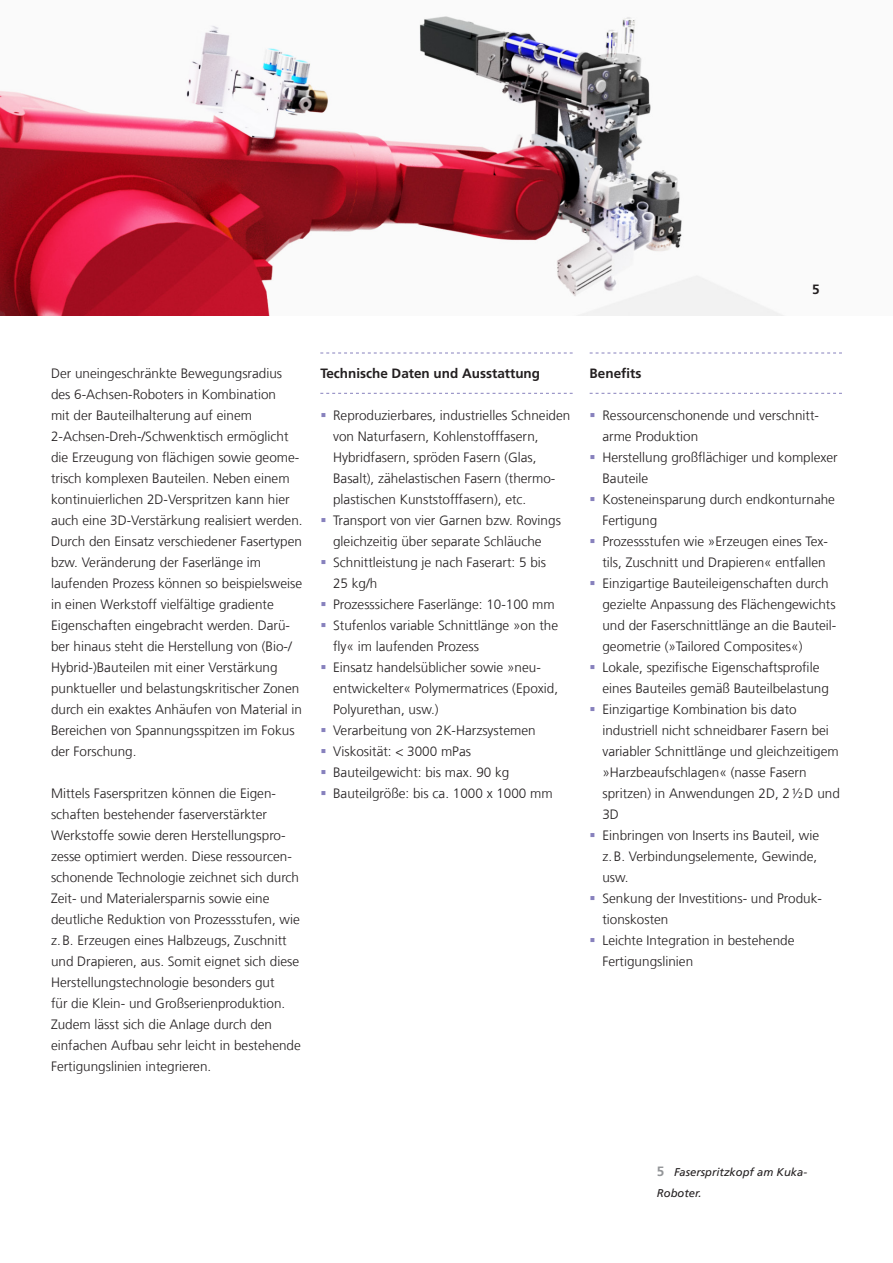
<style>
.page{position:relative;width:893px;height:1263px;background:#fff}
.page>*{position:absolute;margin:0;border:0;box-sizing:border-box;transform-origin:0 0}
._06_Fließtext{font:300 13.5px/21px "Frutiger LT Com";color:#231f20}
._07a_Zwischenübersch{font:700 13.5px "Frutiger LT Com";color:#231f20}
._11_Bildnummer{font:700 13.5px "Frutiger LT Com";color:#231f20}
._05_Marginalie_Bildu{font:italic 11.25px "Frutiger LT Com";color:#231f20}
.s1{font-weight:700;font-style:normal;font-size:13.5px;color:#939598}
</style>
<div class="page">
<img style="left:0;top:16px;width:782px;height:299px">
<svg style="left:320px;top:353px;width:253px;height:1px"></svg>
<svg style="left:320px;top:393px;width:253px;height:1px"></svg>
<svg style="left:590px;top:353px;width:252px;height:1px"></svg>
<svg style="left:590px;top:393px;width:252px;height:1px"></svg>
<p class="_11_Bildnummer" style="left:812px;top:281px;width:9px">5</p>
<p class="_06_Fließtext" style="left:51px;top:363px;width:253px">Der uneingeschränkte Bewegungsradius des 6-Achsen-Roboters in Kombination<br>mit der Bauteilhalterung auf einem 2-Achsen-Dreh-/Schwenktisch ermöglicht die Erzeugung von flächigen sowie geome&shy;trisch komplexen Bauteilen. Neben einem kontinuierlichen 2D-Verspritzen kann hier auch eine 3D-Verstärkung realisiert werden.<br>Durch den Einsatz verschiedener Fasertypen bzw. Veränderung der Faserlänge im laufenden Prozess können so beispielsweise in einen Werkstoff vielfältige gradiente Eigenschaften eingebracht werden. Darü&shy;ber hinaus steht die Herstellung von (Bio-/ Hybrid-)Bauteilen mit einer Verstärkung punktueller und belastungskritischer Zonen durch ein exaktes Anhäufen von Material in Bereichen von Spannungsspitzen im Fokus der Forschung.</p>
<p class="_06_Fließtext" style="left:51px;top:783px;width:251px">Mittels Faserspritzen können die Eigen&shy;schaften bestehender faserverstärkter Werkstoffe sowie deren Herstellungspro&shy;zesse optimiert werden. Diese ressourcen&shy;schonende Technologie zeichnet sich durch Zeit- und Materialersparnis sowie eine deutliche Reduktion von Prozessstufen, wie z.B. Erzeugen eines Halbzeugs, Zuschnitt und Drapieren, aus. Somit eignet sich diese Herstellungstechnologie besonders gut<br>für die Klein- und Großserienproduktion.<br>Zudem lässt sich die Anlage durch den einfachen Aufbau sehr leicht in bestehende Fertigungslinien integrieren.</p>
<p class="_07a_Zwischenübersch" style="left:320px;top:365px;width:221px">Technische Daten und Ausstattung</p>
<p class="_06_Fließtext" style="left:333px;top:405px;width:239px">Reproduzierbares, industrielles Schneiden von Naturfasern, Kohlenstofffasern, Hybridfasern, spröden Fasern (Glas, Basalt), zähelastischen Fasern (thermo&shy;plastischen Kunststofffasern), etc.</p>
<p class="_06_Fließtext" style="left:333px;top:510px;width:229px">Transport von vier Garnen bzw. Rovings gleichzeitig über separate Schläuche</p>
<p class="_06_Fließtext" style="left:333px;top:552px;width:215px">Schnittleistung je nach Faserart: 5 bis<br>25 kg/h</p>
<p class="_06_Fließtext" style="left:333px;top:594px;width:223px">Prozesssichere Faserlänge: 10-100 mm</p>
<p class="_06_Fließtext" style="left:333px;top:615px;width:227px">Stufenlos variable Schnittlänge »on the fly« im laufenden Prozess</p>
<p class="_06_Fließtext" style="left:333px;top:657px;width:226px">Einsatz handelsüblicher sowie »neu&shy;entwickelter« Polymermatrices (Epoxid,<br>Polyurethan, usw.)</p>
<p class="_06_Fließtext" style="left:333px;top:720px;width:204px">Verarbeitung von 2K-Harzsystemen</p>
<p class="_06_Fließtext" style="left:333px;top:741px;width:139px">Viskosität: &lt; 3000 mPas</p>
<p class="_06_Fließtext" style="left:333px;top:762px;width:178px">Bauteilgewicht: bis max. 90 kg</p>
<p class="_06_Fließtext" style="left:333px;top:783px;width:221px">Bauteilgröße: bis ca. 1000 x 1000 mm</p>
<p class="_07a_Zwischenübersch" style="left:590px;top:365px;width:53px">Benefits</p>
<p class="_06_Fließtext" style="left:602px;top:405px;width:218px">Ressourcenschonende und verschnitt&shy;arme Produktion</p>
<p class="_06_Fließtext" style="left:602px;top:447px;width:237px">Herstellung großflächiger und komplexer<br>Bauteile</p>
<p class="_06_Fließtext" style="left:602px;top:489px;width:234px">Kosteneinsparung durch endkonturnahe<br>Fertigung</p>
<p class="_06_Fließtext" style="left:602px;top:531px;width:227px">Prozessstufen wie »Erzeugen eines Tex&shy;tils, Zuschnitt und Drapieren« entfallen</p>
<p class="_06_Fließtext" style="left:602px;top:573px;width:236px">Einzigartige Bauteileigenschaften durch gezielte Anpassung des Flächengewichts und der Faserschnittlänge an die Bauteil&shy;geometrie (»Tailored Composites«)</p>
<p class="_06_Fließtext" style="left:602px;top:657px;width:228px">Lokale, spezifische Eigenschaftsprofile eines Bauteiles gemäß Bauteilbelastung</p>
<p class="_06_Fließtext" style="left:602px;top:699px;width:239px">Einzigartige Kombination bis dato industriell nicht schneidbarer Fasern bei variabler Schnittlänge und gleichzeitigem »Harzbeaufschlagen« (nasse Fasern spritzen) in Anwendungen 2D, 2½D und 3D</p>
<p class="_06_Fließtext" style="left:602px;top:825px;width:218px">Einbringen von Inserts ins Bauteil, wie z.B. Verbindungselemente, Gewinde, usw.</p>
<p class="_06_Fließtext" style="left:602px;top:888px;width:221px">Senkung der Investitions- und Produk&shy;tionskosten</p>
<p class="_06_Fließtext" style="left:602px;top:930px;width:194px">Leichte Integration in bestehende<br>Fertigungslinien</p>
<p class="_05_Marginalie_Bildu" style="left:657px;top:1166px;width:152px"><span class="s1">5</span> Faserspritzkopf am Kuka-</p>
<p class="_05_Marginalie_Bildu" style="left:657px;top:1187px;width:46px">Roboter.</p>
</div>
